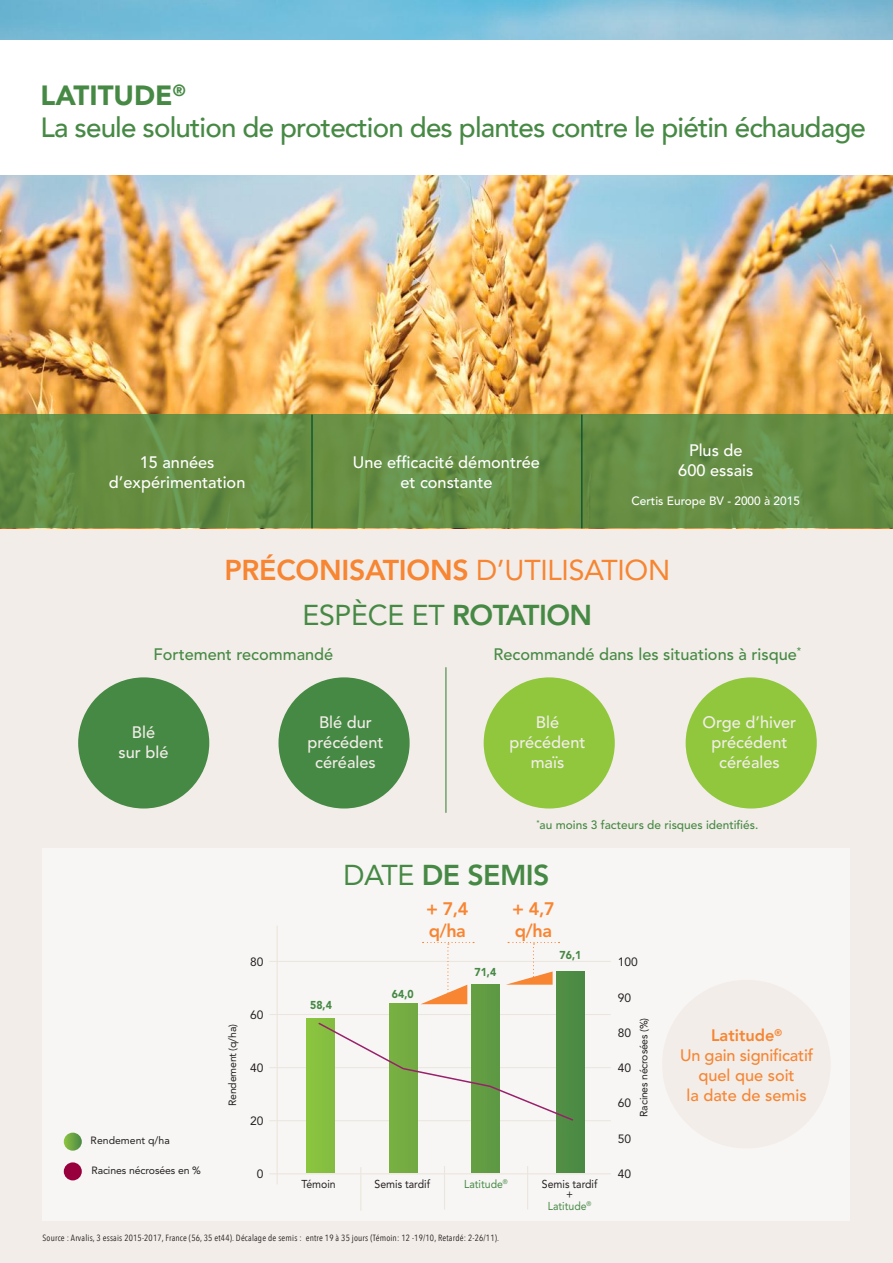
<style>
.page{position:relative;width:893px;height:1263px;background:#f2ede8}
.page>*{position:absolute;margin:0;border:0;box-sizing:border-box;transform-origin:0 0}
.t1{font:800 28.5px "Avenir LT Std";letter-spacing:-.01em;color:#f78532}
.t2{font:28.5px "Avenir LT Std";letter-spacing:-.01em;color:#468944}
.t3{font:800 28.5px "Avenir LT Std";letter-spacing:-.02em;color:#468944}
.t4{font:500 27.75px/31.5px "Avenir";letter-spacing:-.03em;color:#468944}
.t5{font:800 18px/22.5px "Avenir LT Std";color:#f78532}
.t6{font:500 16.5px/19.8px "Avenir LT Std";color:#f2ede8;text-align:center}
.t7{font:500 16.5px/19.8px "Avenir LT Std";color:#fff;text-align:center}
.t8{font:500 16.5px "Avenir LT Std";color:#468944}
.t9{font:500 16.5px/19.8px "Avenir LT Std";color:#f78532;text-align:center}
.t10{font:500 12px "Avenir LT Std";color:#468944}
.t11{font:12px "Avenir LT Std";color:#241f1f}
.t12{font:500 12px "Avenir LT Std";color:#fff}
.t13{font:11.4px/10.5px "Avenir LT Std";color:#241f1f;text-align:center;scale:.92 1}
.t14{font:11.4px "Avenir LT Std";color:#468944;scale:.92 1}
.t15{font:900 11.4px "Avenir LT Std";color:#468944;scale:.92 1}
.t16{font:10.5px "Avenir LT Std";letter-spacing:-.02em;color:#241f1f}
.t17{font:10.5px "Avenir LT Std";color:#241f1f}
.t18{font:9px "Avenir Next Condensed";letter-spacing:.02em;color:#241f1f}
.s1{font-weight:900}
.s2{font-weight:400}
.s3{font-weight:800}
</style>
<div class="page">
<div style="left:43px;top:848px;width:807px;height:372px;background:#f7f6f5"></div>
<img style="left:0;top:0;width:893px;height:415px">
<svg style="left:0;top:415px;width:893px;height:113px;background:#658e45"></svg>
<div style="left:0;top:40px;width:893px;height:135px;background:#fff"></div>
<svg style="left:64px;top:1133px;width:18px;height:18px"></svg>
<div style="left:64px;top:1162px;width:18px;height:18px;background:#97003c;border-radius:50%"></div>
<div style="left:78px;top:677px;width:131px;height:131px;background:#468944;border-radius:50%"></div>
<div style="left:278px;top:677px;width:132px;height:131px;background:#468944;border-radius:50%"></div>
<div style="left:662px;top:980px;width:169px;height:168px;background:#f2ede8;border-radius:50%"></div>
<div style="left:484px;top:677px;width:131px;height:131px;background:#90c73d;border-radius:50%"></div>
<div style="left:686px;top:677px;width:131px;height:131px;background:#90c73d;border-radius:50%"></div>
<hr style="left:445px;top:668px;width:1px;height:144px;background:#468944">
<hr style="left:277px;top:925px;width:1px;height:259px;background:#ebe5dd">
<hr style="left:269px;top:961px;width:342px;height:1px;background:#ebe5dd">
<hr style="left:269px;top:1014px;width:342px;height:1px;background:#ebe5dd">
<hr style="left:269px;top:1067px;width:342px;height:1px;background:#ebe5dd">
<hr style="left:269px;top:1120px;width:342px;height:1px;background:#ebe5dd">
<hr style="left:269px;top:1173px;width:342px;height:1px;background:#ebe5dd">
<div style="left:307px;top:1019px;width:28px;height:154px;background:#89c23f"></div>
<div style="left:472px;top:985px;width:28px;height:188px;background:#619c43"></div>
<div style="left:389px;top:1004px;width:28px;height:169px;background:#75ad42"></div>
<div style="left:557px;top:971px;width:28px;height:202px;background:#4c8b44"></div>
<hr style="left:360px;top:1167px;width:1px;height:44px;background:#ebe5dd">
<hr style="left:444px;top:1166px;width:1px;height:43px;background:#ebe5dd">
<hr style="left:527px;top:1166px;width:1px;height:43px;background:#ebe5dd">
<svg style="left:318px;top:1021px;width:255px;height:101px"></svg>
<hr style="left:311px;top:415px;width:2px;height:113px;background:#125830">
<hr style="left:581px;top:415px;width:2px;height:113px;background:#125830">
<svg style="left:421px;top:942px;width:53px;height:62px"></svg>
<svg style="left:506px;top:942px;width:53px;height:43px"></svg>
<h2 class="t4" style="left:41px;top:78px;width:827px"><span class="s1">LATITUDE</span><sup>®<br></sup>La seule solution de protection des plantes contre le piétin échaudage</h2>
<h3 class="t7" style="left:109px;top:453px;width:138px">15 années d’expérimentation</h3>
<h3 class="t7" style="left:353px;top:453px;width:189px">Une efficacité démontrée et constante</h3>
<h3 class="t7" style="left:678px;top:441px;width:77px">Plus de<br>600 essais</h3>
<h3 class="t12" style="left:632px;top:494px;width:170px">Certis Europe BV - 2000 à 2015</h3>
<h1 class="t1" style="left:224px;top:554px;width:447px">PRÉCONISATIONS <span class="s2">D’UTILISATION</span></h1>
<h1 class="t2" style="left:302px;top:598px;width:291px">ESPÈCE ET <span class="s3">ROTATION</span></h1>
<h3 class="t8" style="left:154px;top:645px;width:181px">Fortement recommandé</h3>
<h3 class="t8" style="left:493px;top:645px;width:309px">Recommandé dans les situations à risque<sup>*</sup></h3>
<h3 class="t6" style="left:119px;top:723px;width:51px">Blé<br>sur blé</h3>
<h3 class="t6" style="left:307px;top:713px;width:77px">Blé dur précédent céréales</h3>
<h3 class="t6" style="left:509px;top:713px;width:77px">Blé précédent maïs</h3>
<h3 class="t6" style="left:703px;top:713px;width:95px">Orge d’hiver précédent céréales</h3>
<h3 class="t10" style="left:536px;top:818px;width:223px"><sup>*</sup>au moins 3 facteurs de risques identifiés.</h3>
<h1 class="t3" style="left:343px;top:858px;width:208px"><span class="s2">DATE</span> DE SEMIS</h1>
<h3 class="t11" style="left:250px;top:955px;width:15px">80</h3>
<h3 class="t5" style="left:426px;top:897px;width:44px">+ 7,4 q/ha</h3>
<h3 class="t5" style="left:512px;top:897px;width:44px">+ 4,7 q/ha</h3>
<p class="t15" style="left:474px;top:965px;width:25px">71,4</p>
<p class="t15" style="left:560px;top:948px;width:25px">76,1</p>
<h3 class="t11" style="left:618px;top:955px;width:22px">100</h3>
<p class="t17" style="left:91px;top:1135px;width:81px">Rendement q/ha</p>
<p class="t16" style="left:91px;top:1164px;width:111px">Racines nécrosées en %</p>
<p class="t15" style="left:392px;top:987px;width:25px">64,0</p>
<h3 class="t11" style="left:618px;top:990px;width:15px">90</h3>
<p class="t15" style="left:310px;top:998px;width:25px">58,4</p>
<h3 class="t11" style="left:250px;top:1008px;width:15px">60</h3>
<p class="t16" style="left:227px;top:1106px;width:83px;rotate:-90deg">Rendement (q/ha)</p>
<p class="t16" style="left:638px;top:1117px;width:100px;rotate:-90deg">Racines nécrosées (%)</p>
<h3 class="t11" style="left:618px;top:1026px;width:15px">80</h3>
<h3 class="t11" style="left:618px;top:1061px;width:15px">40</h3>
<h3 class="t11" style="left:250px;top:1061px;width:15px">40</h3>
<h3 class="t11" style="left:618px;top:1096px;width:15px">60</h3>
<h3 class="t11" style="left:250px;top:1114px;width:15px">20</h3>
<h3 class="t11" style="left:257px;top:1167px;width:8px">0</h3>
<p class="t13" style="left:302px;top:1178px;width:39px">Témoin</p>
<p class="t13" style="left:375px;top:1178px;width:62px">Semis tardif</p>
<p class="t14" style="left:464px;top:1177px;width:49px">Latitude<sup>®</sup></p>
<p class="t13" style="left:542px;top:1178px;width:62px">Semis tardif +</p>
<p class="t14" style="left:548px;top:1199px;width:49px">Latitude<sup>®</sup></p>
<h3 class="t11" style="left:618px;top:1131px;width:15px">50</h3>
<h3 class="t11" style="left:618px;top:1167px;width:15px">40</h3>
<p class="t18" style="left:43px;top:1230px;width:458px">Source : Arvalis, 3 essais 2015-2017, France (56, 35 et44). Décalage de semis : entre 19 à 35 jours (Témoin: 12 -19/10, Retardé: 2-26/11).</p>
<h3 class="t9" style="left:680px;top:1026px;width:135px"><span class="s3">Latitude</span><sup>®<br></sup>Un gain significatif quel que soit<br>la date de semis</h3>
</div>
